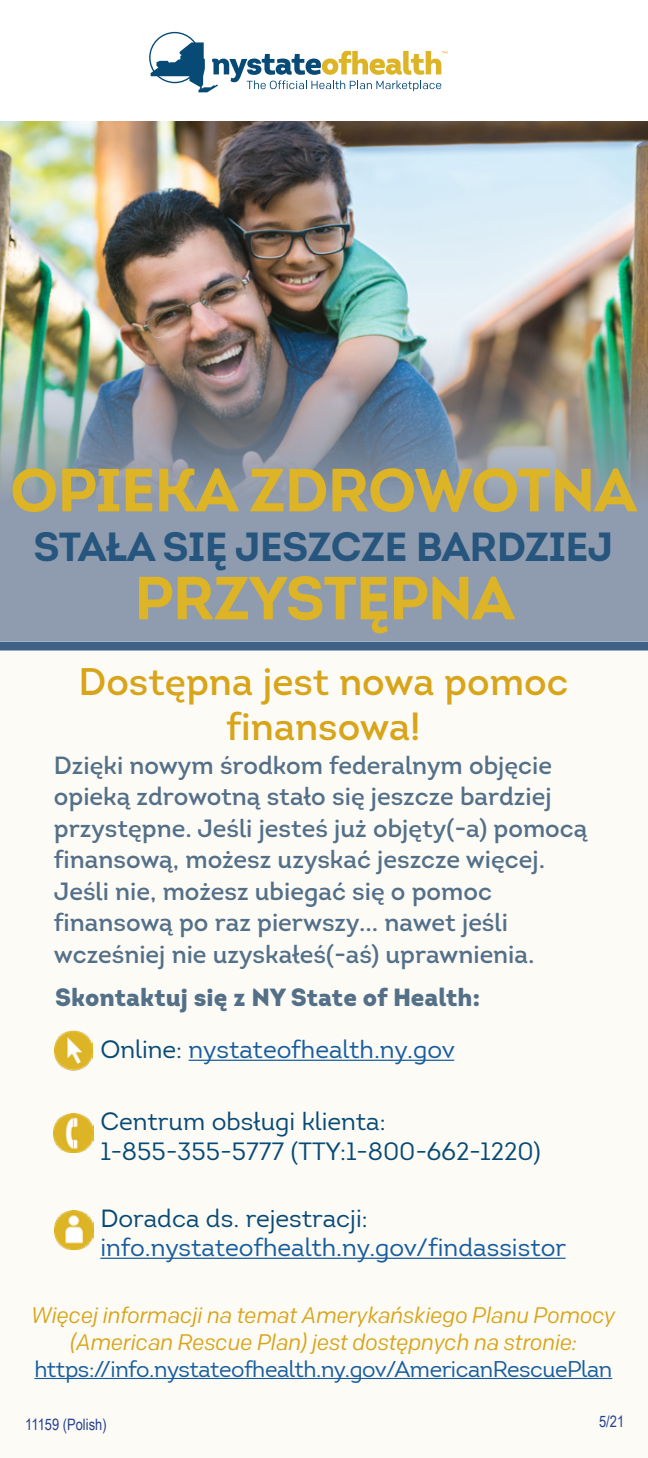
<style>
.page{position:relative;width:648px;height:1458px;background:#fff}
.page>*{position:absolute;margin:0;border:0;box-sizing:border-box;transform-origin:0 0}
.t1{font:700 60.75px "Intro";letter-spacing:-.02em;color:#ddb425}
.t2{font:700 40.5px "Intro";letter-spacing:-.02em;color:#26557d}
.t3{font:38.25px/45px "Intro";color:#d8a51a;text-align:center}
.t4{font:24.75px/31.5px "Intro";color:#547088}
.t5{font:24.75px/29.2px "Intro";color:#175d9e}
.t6{font:24.75px/29.2px "Intro";color:#074a75}
.t7{font:900 24.75px "Intro";color:#547088}
.t8{font:italic 22.5px/27px "Colfax";letter-spacing:-.02em;color:#d8a51a;text-align:center}
.t9{font:15.75px "Arial Narrow";color:#253f8e}
.s1{color:#074a75}
.s2{font-family:"Intro";font-style:normal;color:#175d9e}
</style>
<div class="page">
<div style="left:0;top:540px;width:648px;height:101px;background:#8f9bae"></div>
<div style="left:0;top:642px;width:648px;height:738px;background:#fcfbf6"></div>
<img style="left:0;top:122px;width:648px;height:209px">
<hr style="left:34px;top:1378px;width:578px;height:1px;background:#175d9e">
<hr style="left:189px;top:1060px;width:265px;height:1px;background:#175d9e">
<img style="left:55px;top:1031px;width:37px;height:42px">
<img style="left:54px;top:1113px;width:39px;height:40px">
<img style="left:54px;top:1210px;width:39px;height:39px">
<hr style="left:100px;top:1258px;width:466px;height:1px;background:#175d9e">
<svg style="left:149px;top:32px;width:298px;height:60px"></svg>
<img style="left:0;top:331px;width:648px;height:209px">
<p class="t1" style="left:10px;top:451px;width:628px">OPIEKA ZDROWOTNA</p>
<p class="t2" style="left:33px;top:521px;width:581px">STAŁA SIĘ JESZCZE BARDZIEJ</p>
<p class="t1" style="left:134px;top:559px;width:382px">PRZYSTĘPNA</p>
<p class="t3" style="left:78px;top:659px;width:491px">Dostępna jest nowa pomoc finansowa!</p>
<p class="t4" style="left:54px;top:749px;width:535px">Dzięki nowym środkom federalnym objęcie opieką zdrowotną stało się jeszcze bardziej przystępne. Jeśli jesteś już objęty(-a) pomocą finansową, możesz uzyskać jeszcze więcej.<br>Jeśli nie, możesz ubiegać się o pomoc finansową po raz pierwszy... nawet jeśli wcześniej nie uzyskałeś(-aś) uprawnienia.</p>
<p class="t7" style="left:55px;top:981px;width:427px">Skontaktuj się z NY State of Health:</p>
<p class="t5" style="left:100px;top:1035px;width:356px"><span class="s1">Online:</span> nystateofhealth.ny.gov</p>
<p class="t6" style="left:100px;top:1107px;width:442px">Centrum obsługi klienta:<br>1-855-355-5777 (TTY:1-800-662-1220)</p>
<p class="t5" style="left:100px;top:1204px;width:467px"><span class="s1">Doradca ds. rejestracji: </span>info.nystateofhealth.ny.gov/findassistor</p>
<p class="t8" style="left:31px;top:1301px;width:586px">Więcej informacji na temat Amerykańskiego Planu Pomocy (American Rescue Plan) jest dostępnych na stronie: <span class="s2">https://info.nystateofhealth.ny.gov/AmericanRescuePlan</span></p>
<p class="t9" style="left:25px;top:1413px;width:83px">11159 (Polish)</p>
<p class="t9" style="left:599px;top:1409px;width:27px">5/21</p>
</div>
